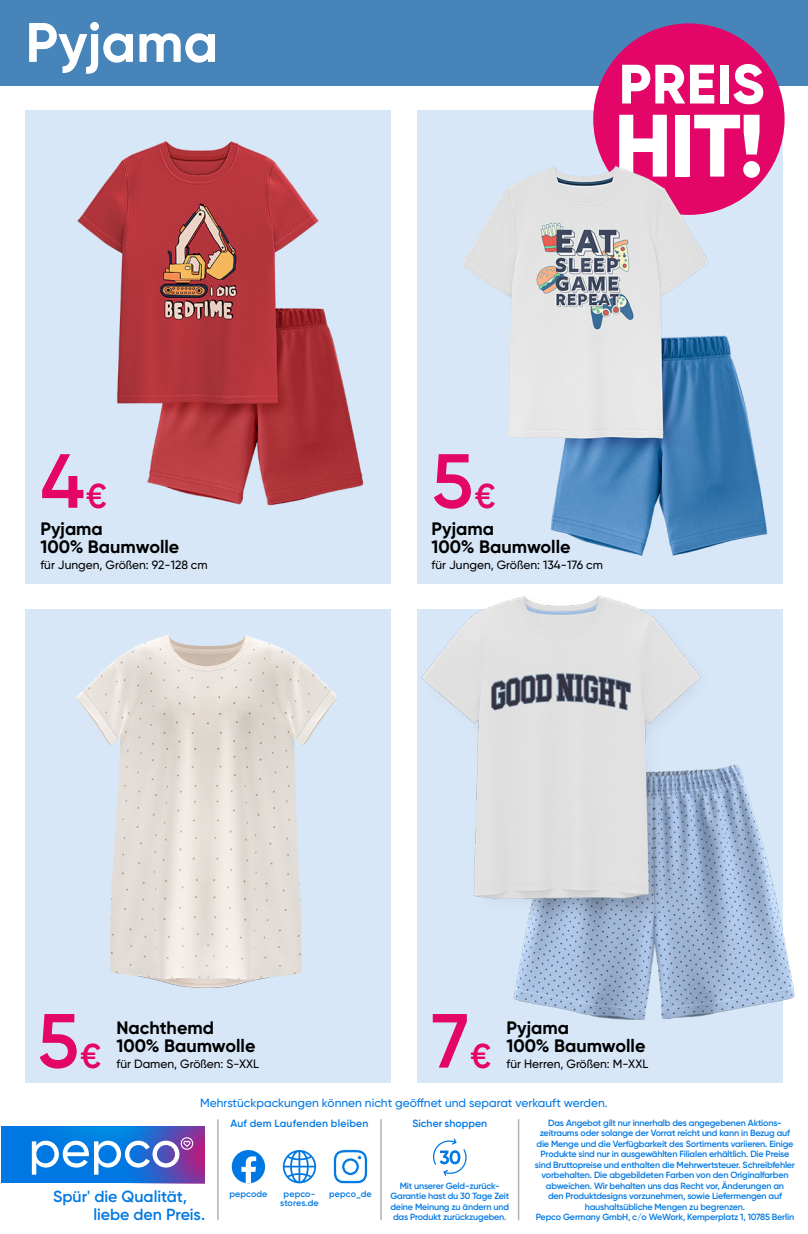
<style>
.page{position:relative;width:808px;height:1234px;background:#fff}
.page>*{position:absolute;margin:0;border:0;box-sizing:border-box;transform-origin:0 0}
.t1{font:800 88.2px "Gilroy";color:#fff}
.t2{font:600 76.5px "Gilroy";color:#e30567}
.t3{font:700 55.5px "Gilroy";color:#fff}
.t4{font:800 55.35px "Gilroy";letter-spacing:.01em;color:#fff}
.t5{font:700 18px/18px "Gilroy";color:#000}
.t6{font:600 16.05px/18.1px "Gilroy";letter-spacing:-.005em;color:#0078e3}
.t7{font:500 12px "Gilroy";color:#000}
.t8{font:500 12px "Gilroy";color:#0078e3}
.t9{font:600 10.5px "Gilroy";letter-spacing:.02em;color:#0078e3}
.t10{font:600 10.5px "Gilroy";color:#0078e3}
.t11{font:600 9px/10.5px "Gilroy";letter-spacing:-.02em;color:#0078e3;text-align:center}
.t12{font:600 9px/9px "Gilroy";letter-spacing:.005em;color:#0078e3;text-align:center}
.s1{font-size:34.5px}
</style>
<div class="page">
<div style="left:417px;top:111px;width:365px;height:472px;background:#d8e7f8"></div>
<div style="left:26px;top:111px;width:365px;height:472px;background:#d8e7f8"></div>
<div style="left:26px;top:609px;width:365px;height:473px;background:#d8e7f8"></div>
<div style="left:0;top:0;width:808px;height:85px;background:#4684ba"></div>
<img style="left:76px;top:635px;width:262px;height:353px">
<img style="left:384px;top:583px;width:411px;height:495px">
<img style="left:77px;top:141px;width:287px;height:365px">
<div style="left:593px;top:23px;width:191px;height:192px;background:#e30567;border-radius:50%"></div>
<img style="left:430px;top:138px;width:365px;height:446px">
<svg style="left:1px;top:1126px;width:203px;height:56px;background:#4181d8"></svg>
<hr style="left:217px;top:1118px;width:2px;height:101px;background:#b3b2b2">
<svg style="left:283px;top:1150px;width:33px;height:32px"></svg>
<svg style="left:232px;top:1150px;width:33px;height:32px"></svg>
<svg style="left:333px;top:1149px;width:35px;height:34px"></svg>
<svg style="left:433px;top:1138px;width:34px;height:37px"></svg>
<hr style="left:380px;top:1118px;width:2px;height:101px;background:#b3b2b2">
<hr style="left:518px;top:1118px;width:1px;height:101px;background:#b3b2b2">
<h3 class="t3" style="left:26px;top:8px;width:194px">Pyjama</h3>
<h3 class="t4" style="left:619px;top:49px;width:147px">PREIS</h3>
<h1 class="t1" style="left:614px;top:90px;width:152px">HIT!</h1>
<h2 class="t2" style="left:40px;top:433px;width:68px">4<span class="s1">€</span></h2>
<h2 class="t2" style="left:432px;top:433px;width:66px">5<span class="s1">€</span></h2>
<h3 class="t5" style="left:40px;top:519px;width:140px">Pyjama<br>100% Baumwolle</h3>
<h3 class="t7" style="left:40px;top:557px;width:169px">für Jungen, Größen: 92-128 cm</h3>
<h3 class="t5" style="left:432px;top:519px;width:140px">Pyjama<br>100% Baumwolle</h3>
<h3 class="t7" style="left:432px;top:557px;width:173px">für Jungen, Größen: 134-176 cm</h3>
<h2 class="t2" style="left:37px;top:993px;width:66px">5<span class="s1">€</span></h2>
<h2 class="t2" style="left:432px;top:993px;width:61px">7<span class="s1">€</span></h2>
<h3 class="t5" style="left:116px;top:1018px;width:140px">Nachthemd<br>100% Baumwolle</h3>
<h3 class="t7" style="left:116px;top:1055px;width:144px">für Damen, Größen: S-XXL</h3>
<h3 class="t5" style="left:506px;top:1018px;width:140px">Pyjama<br>100% Baumwolle</h3>
<h3 class="t7" style="left:506px;top:1055px;width:143px">für Herren, Größen: M-XXL</h3>
<h3 class="t8" style="left:200px;top:1094px;width:409px">Mehrstückpackungen können nicht geöffnet und separat verkauft werden.</h3>
<p class="t9" style="left:230px;top:1116px;width:140px">Auf dem Laufenden bleiben</p>
<h3 class="t6" style="left:93px;top:1186px;width:113px;text-indent:-40px">Spür' die Qualität, liebe den Preis.</h3>
<p class="t12" style="left:280px;top:1189px;width:40px">pepco&shy;stores.de</p>
<p class="t12" style="left:229px;top:1189px;width:40px">pepcode</p>
<p class="t11" style="left:329px;top:1188px;width:44px">pepco_de</p>
<p class="t10" style="left:412px;top:1116px;width:76px">Sicher shoppen</p>
<p class="t11" style="left:535px;top:1116px;width:262px">Das Angebot gilt nur innerhalb des angegebenen Aktions&shy;zeitraums oder solange der Vorrat reicht und kann in Bezug auf die Menge und die Verfügbarkeit des Sortiments variieren. Einige Produkte sind nur in ausgewählten Filialen erhältlich. Die Preise sind Bruttopreise und enthalten die Mehrwertsteuer. Schreibfehler vorbehalten. Die abgebildeten Farben von den Originalfarben abweichen. Wir behalten uns das Recht vor, Änderungen an<br>den Produktdesigns vorzunehmen, sowie Liefermengen auf haushaltsübliche Mengen zu begrenzen.<br>Pepco Germany GmbH, c/o WeWork, Kemperplatz 1, 10785 Berlin</p>
<p class="t11" style="left:390px;top:1179px;width:120px">Mit unserer Geld-zurück-<br>Garantie hast du 30 Tage Zeit deine Meinung zu ändern und das Produkt zurückzugeben.</p>
</div>
